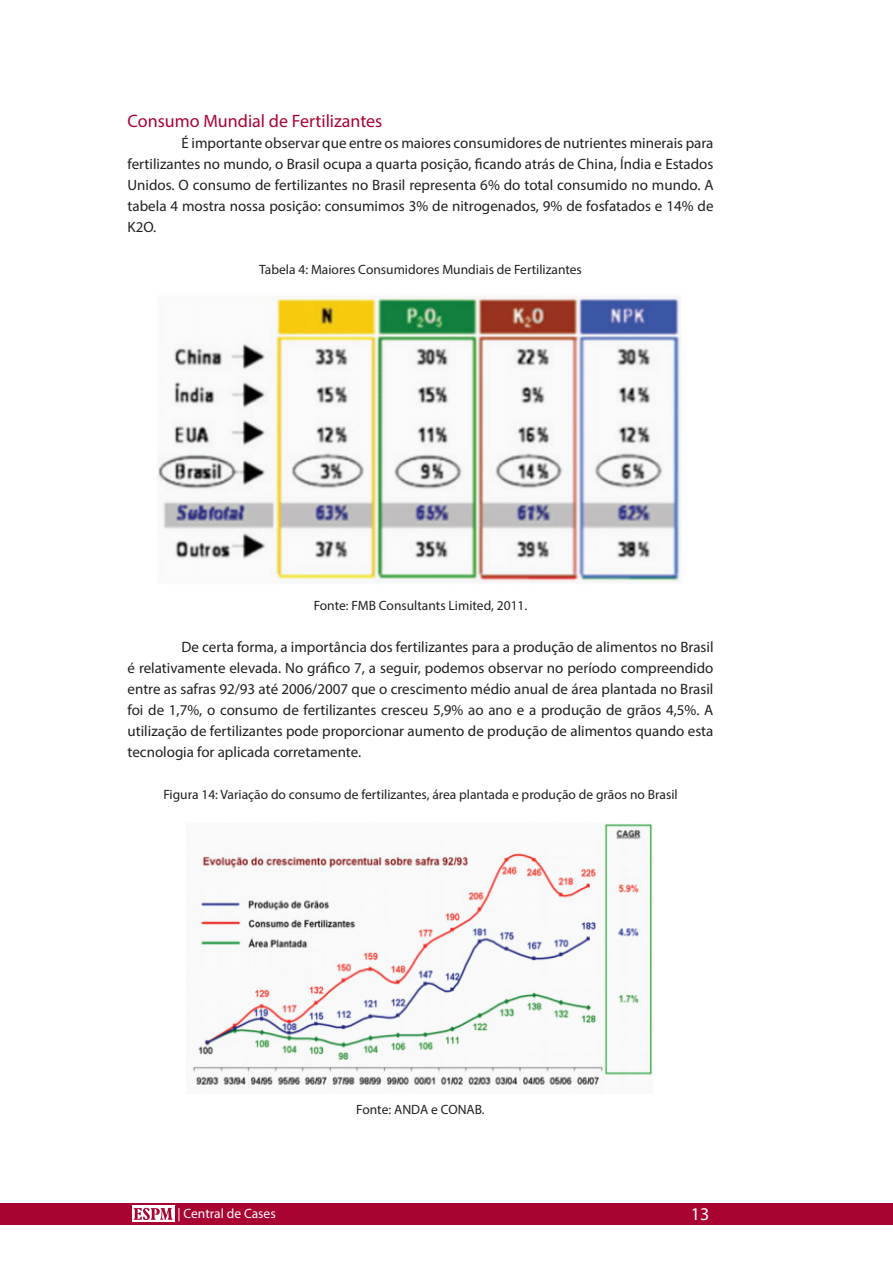
<style>
.page{position:relative;width:893px;height:1263px;background:#fff}
.page>*{position:absolute;margin:0;border:0;box-sizing:border-box;transform-origin:0 0}
.titulo_textocorrido{font:18px "Myriad Pro";color:#a90332}
.t1{font:18px "Myriad Pro";color:#fff}
.corpotexto{font:15px/21px "Myriad Pro";color:#231f20;text-align:justify}
.corpotexto-2{font:13.5px "Myriad Pro";color:#231f20}
.t2{font:13.5px "Myriad Pro";color:#fff}
</style>
<div class="page">
<div style="left:0;top:1203px;width:893px;height:22px;background:#a90332"></div>
<div style="left:132px;top:1206px;width:42px;height:16px;background:#fff"></div>
<svg style="left:134px;top:1208px;width:38px;height:12px"></svg>
<img style="left:158px;top:296px;width:523px;height:288px">
<img style="left:192px;top:823px;width:461px;height:268px">
<p class="titulo_textocorrido" style="left:128px;top:110px;width:256px">Consumo Mundial de Fertilizantes</p>
<p class="corpotexto" style="left:128px;top:133px;width:587px;text-indent:54px">É importante observar que entre os maiores consumidores de nutrientes minerais para fertilizantes no mundo, o Brasil ocupa a quarta posição, ficando atrás de China, Índia e Estados Unidos. O consumo de fertilizantes no Brasil representa 6% do total consumido no mundo. A tabela 4 mostra nossa posição: consumimos 3% de nitrogenados, 9% de fosfatados e 14% de K2O.</p>
<p class="corpotexto-2" style="left:259px;top:261px;width:324px">Tabela 4: Maiores Consumidores Mundiais de Fertilizantes</p>
<p class="corpotexto-2" style="left:314px;top:597px;width:215px">Fonte: FMB Consultants Limited, 2011.</p>
<p class="corpotexto" style="left:128px;top:637px;width:587px;text-indent:54px">De certa forma, a importância dos fertilizantes para a produção de alimentos no Brasil é relativamente elevada. No gráfico 7, a seguir, podemos observar no período compreendido entre as safras 92/93 até 2006/2007 que o crescimento médio anual de área plantada no Brasil foi de 1,7%, o consumo de fertilizantes cresceu 5,9% ao ano e a produção de grãos 4,5%. A utilização de fertilizantes pode proporcionar aumento de produção de alimentos quando esta tecnologia for aplicada corretamente.</p>
<p class="corpotexto-2" style="left:163px;top:786px;width:516px">Figura 14: Variação do consumo de fertilizantes, área plantada e produção de grãos no Brasil</p>
<p class="corpotexto-2" style="left:356px;top:1101px;width:130px">Fonte: ANDA e CONAB.</p>
<p class="t2" style="left:177px;top:1205px;width:100px">| Central de Cases</p>
<p class="t1" style="left:691px;top:1203px;width:20px">13</p>
</div>
